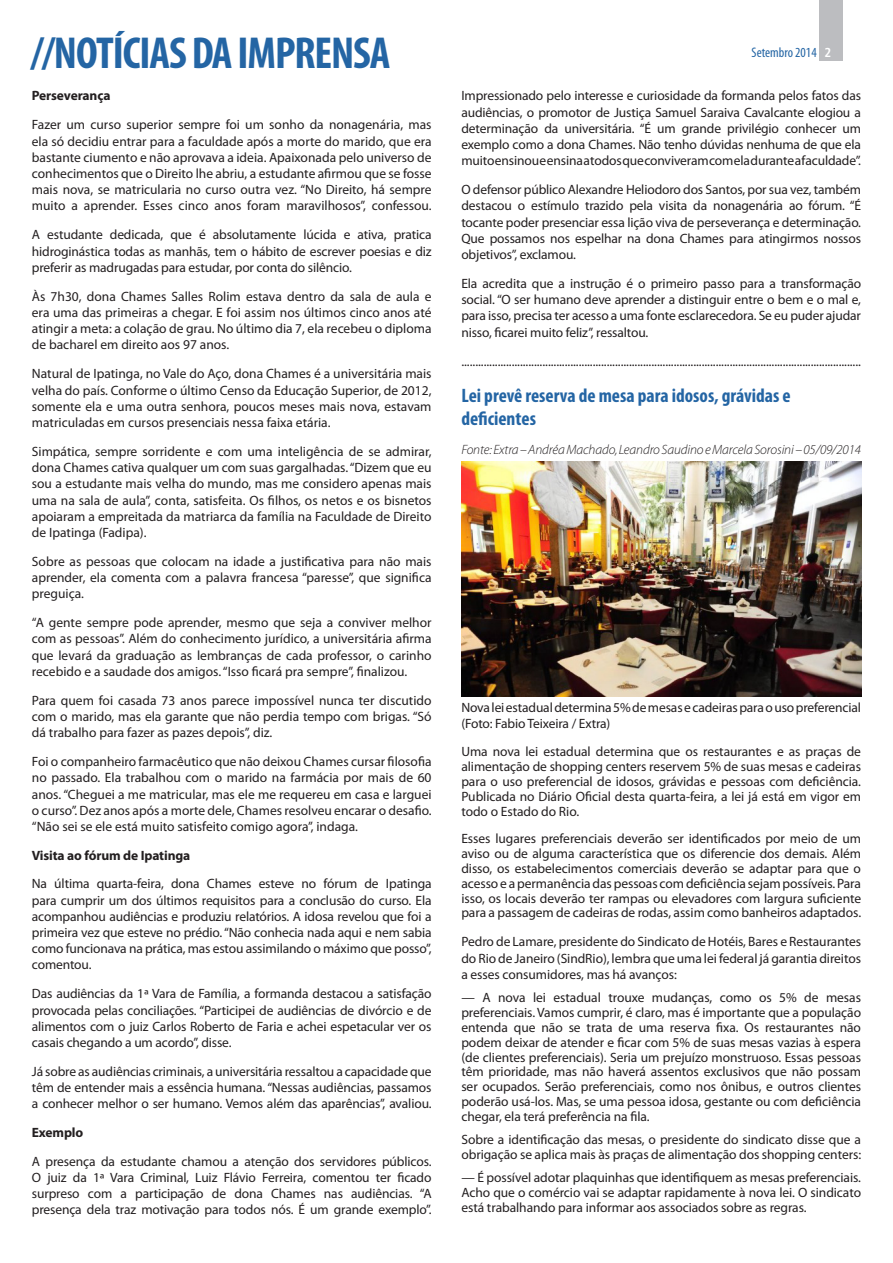
<style>
.page{position:relative;width:893px;height:1263px;background:#fff}
.page>*{position:absolute;margin:0;border:0;box-sizing:border-box;transform-origin:0 0}
.t1{font:700 condensed 45px "Myriad Pro";letter-spacing:-.025em;color:#2465a4}
.texto_corrido{font:700 condensed 19.5px/23.4px "Myriad Pro";color:#2465a4}
.t2{font:condensed 13.95px "Myriad Pro";color:#2465a4}
.texto_corrido-2{font:13.5px/16.2px "Myriad Pro";letter-spacing:-.01em;color:#231f20;text-align:justify}
.Sem_Espaçamento{font:13.5px/14.9px "Myriad Pro";letter-spacing:-.005em;color:#231f20;text-align:justify}
.tíulo_matéria{font:italic 300 13.5px "Myriad Pro";letter-spacing:-.01em;color:#231f20}
.texto_corrido-3{font:700 13.5px "Myriad Pro";letter-spacing:-.01em;color:#231f20}
.s1{font-weight:700;color:#fff}
</style>
<div class="page">
<div style="left:820px;top:0;width:23px;height:61px;background:#bcbdc0"></div>
<img style="left:461px;top:462px;width:400px;height:234px">
<h1 class="t1" style="left:31px;top:25px;width:361px">//NOTÍCIAS DA IMPRENSA</h1>
<p class="texto_corrido-3" style="left:32px;top:87px;width:80px">Perseverança</p>
<p class="texto_corrido-2" style="left:32px;top:117px;width:401px">Fazer um curso superior sempre foi um sonho da nonagenária, mas ela só decidiu entrar para a faculdade após a morte do marido, que era bastante ciumento e não aprovava a ideia. Apaixonada pelo universo de conhecimentos que o Direito lhe abriu, a estudante afirmou que se fosse mais nova, se matricularia no curso outra vez. “No Direito, há sempre muito a aprender. Esses cinco anos foram maravilhosos”, confessou.</p>
<p class="texto_corrido-2" style="left:32px;top:227px;width:401px">A estudante dedicada, que é absolutamente lúcida e ativa, pratica hidroginástica todas as manhãs, tem o hábito de escrever poesias e diz preferir as madrugadas para estudar, por conta do silêncio.</p>
<p class="texto_corrido-2" style="left:32px;top:288px;width:401px">Às 7h30, dona Chames Salles Rolim estava dentro da sala de aula e era uma das primeiras a chegar. E foi assim nos últimos cinco anos até atingir a meta: a colação de grau. No último dia 7, ela recebeu o diploma de bacharel em direito aos 97 anos.</p>
<p class="texto_corrido-2" style="left:32px;top:365px;width:401px">Natural de Ipatinga, no Vale do Aço, dona Chames é a universitária mais velha do país. Conforme o último Censo da Educação Superior, de 2012, somente ela e uma outra senhora, poucos meses mais nova, estavam matriculadas em cursos presenciais nessa faixa etária.</p>
<p class="texto_corrido-2" style="left:32px;top:443px;width:401px">Simpática, sempre sorridente e com uma inteligência de se admirar, dona Chames cativa qualquer um com suas gargalhadas. “Dizem que eu sou a estudante mais velha do mundo, mas me considero apenas mais uma na sala de aula”, conta, satisfeita. Os filhos, os netos e os bisnetos apoiaram a empreitada da matriarca da família na Faculdade de Direito de Ipatinga (Fadipa).</p>
<p class="texto_corrido-2" style="left:32px;top:553px;width:401px">Sobre as pessoas que colocam na idade a justificativa para não mais aprender, ela comenta com a palavra francesa “paresse”, que significa preguiça.</p>
<p class="texto_corrido-2" style="left:32px;top:614px;width:401px">“A gente sempre pode aprender, mesmo que seja a conviver melhor com as pessoas”. Além do conhecimento jurídico, a universitária afirma que levará da graduação as lembranças de cada professor, o carinho recebido e a saudade dos amigos. “Isso ficará pra sempre”, finalizou.</p>
<p class="texto_corrido-2" style="left:32px;top:692px;width:401px">Para quem foi casada 73 anos parece impossível nunca ter discutido com o marido, mas ela garante que não perdia tempo com brigas. “Só dá trabalho para fazer as pazes depois”, diz.</p>
<p class="texto_corrido-2" style="left:32px;top:753px;width:401px">Foi o companheiro farmacêutico que não deixou Chames cursar filosofia no passado. Ela trabalhou com o marido na farmácia por mais de 60 anos. “Cheguei a me matricular, mas ele me requereu em casa e larguei o curso”. Dez anos após a morte dele, Chames resolveu encarar o desafio. “Não sei se ele está muito satisfeito comigo agora”, indaga.</p>
<p class="texto_corrido-3" style="left:32px;top:846px;width:160px">Visita ao fórum de Ipatinga</p>
<p class="texto_corrido-2" style="left:32px;top:876px;width:401px">Na última quarta-feira, dona Chames esteve no fórum de Ipatinga para cumprir um dos últimos requisitos para a conclusão do curso. Ela acompanhou audiências e produziu relatórios. A idosa revelou que foi a primeira vez que esteve no prédio. “Não conhecia nada aqui e nem sabia como funcionava na prática, mas estou assimilando o máximo que posso”, comentou.</p>
<p class="texto_corrido-2" style="left:32px;top:985px;width:401px">Das audiências da 1ª Vara de Família, a formanda destacou a satisfação provocada pelas conciliações. “Participei de audiências de divórcio e de alimentos com o juiz Carlos Roberto de Faria e achei espetacular ver os casais chegando a um acordo”, disse.</p>
<p class="texto_corrido-2" style="left:32px;top:1063px;width:401px">Já sobre as audiências criminais, a universitária ressaltou a capacidade que têm de entender mais a essência humana. “Nessas audiências, passamos a conhecer melhor o ser humano. Vemos além das aparências”, avaliou.</p>
<p class="texto_corrido-3" style="left:32px;top:1123px;width:53px">Exemplo</p>
<p class="texto_corrido-2" style="left:32px;top:1153px;width:401px">A presença da estudante chamou a atenção dos servidores públicos.<br>O juiz da 1ª Vara Criminal, Luiz Flávio Ferreira, comentou ter ficado surpreso com a participação de dona Chames nas audiências. “A presença dela traz motivação para todos nós. É um grande exemplo”.</p>
<p class="t2" style="left:752px;top:44px;width:80px">Setembro 2014 <span class="s1">2</span></p>
<p class="texto_corrido-2" style="left:461px;top:88px;width:401px">Impressionado pelo interesse e curiosidade da formanda pelos fatos das audiências, o promotor de Justiça Samuel Saraiva Cavalcante elogiou a determinação da universitária. “É um grande privilégio conhecer um exemplo como a dona Chames. Não tenho dúvidas nenhuma de que ela muito ensinou e ensina a todos que conviveram com ela durante a faculdade”.</p>
<p class="texto_corrido-2" style="left:461px;top:181px;width:401px">O defensor público Alexandre Heliodoro dos Santos, por sua vez, também destacou o estímulo trazido pela visita da nonagenária ao fórum. “É tocante poder presenciar essa lição viva de perseverança e determinação.<br>Que possamos nos espelhar na dona Chames para atingirmos nossos objetivos”, exclamou.</p>
<p class="texto_corrido-2" style="left:461px;top:275px;width:401px">Ela acredita que a instrução é o primeiro passo para a transformação social. “O ser humano deve aprender a distinguir entre o bem e o mal e, para isso, precisa ter acesso a uma fonte esclarecedora. Se eu puder ajudar nisso, ficarei muito feliz”, ressaltou.</p>
<p class="texto_corrido-2" style="left:461px;top:353px;width:401px">...............................................................................................................................................</p>
<p class="texto_corrido" style="left:461px;top:383px;width:331px">Lei prevê reserva de mesa para idosos, grávidas e deficientes</p>
<p class="tíulo_matéria" style="left:461px;top:441px;width:401px">Fonte: Extra – Andréa Machado, Leandro Saudino e Marcela Sorosini – 05/09/2014</p>
<p class="texto_corrido-2" style="left:461px;top:699px;width:401px">Nova lei estadual determina 5% de mesas e cadeiras para o uso preferencial (Foto: Fabio Teixeira / Extra)</p>
<p class="Sem_Espaçamento" style="left:461px;top:744px;width:401px">Uma nova lei estadual determina que os restaurantes e as praças de alimentação de shopping centers reservem 5% de suas mesas e cadeiras para o uso preferencial de idosos, grávidas e pessoas com deficiência.<br>Publicada no Diário Oficial desta quarta-feira, a lei já está em vigor em todo o Estado do Rio.</p>
<p class="Sem_Espaçamento" style="left:461px;top:831px;width:401px">Esses lugares preferenciais deverão ser identificados por meio de um aviso ou de alguma característica que os diferencie dos demais. Além disso, os estabelecimentos comerciais deverão se adaptar para que o acesso e a permanência das pessoas com deficiência sejam possíveis. Para isso, os locais deverão ter rampas ou elevadores com largura suficiente para a passagem de cadeiras de rodas, assim como banheiros adaptados.</p>
<p class="texto_corrido-2" style="left:461px;top:933px;width:401px">Pedro de Lamare, presidente do Sindicato de Hotéis, Bares e Restaurantes do Rio de Janeiro (SindRio), lembra que uma lei federal já garantia direitos a esses consumidores, mas há avanços:</p>
<p class="Sem_Espaçamento" style="left:461px;top:990px;width:401px">— A nova lei estadual trouxe mudanças, como os 5% de mesas preferenciais. Vamos cumprir, é claro, mas é importante que a população entenda que não se trata de uma reserva fixa. Os restaurantes não podem deixar de atender e ficar com 5% de suas mesas vazias à espera (de clientes preferenciais). Seria um prejuízo monstruoso. Essas pessoas têm prioridade, mas não haverá assentos exclusivos que não possam ser ocupados. Serão preferenciais, como nos ônibus, e outros clientes poderão usá-los. Mas, se uma pessoa idosa, gestante ou com deficiência chegar, ela terá preferência na fila.</p>
<p class="Sem_Espaçamento" style="left:461px;top:1132px;width:401px">Sobre a identificação das mesas, o presidente do sindicato disse que a obrigação se aplica mais às praças de alimentação dos shopping centers:</p>
<p class="Sem_Espaçamento" style="left:461px;top:1170px;width:401px">— É possível adotar plaquinhas que identifiquem as mesas preferenciais.<br>Acho que o comércio vai se adaptar rapidamente à nova lei. O sindicato está trabalhando para informar aos associados sobre as regras.</p>
</div>
